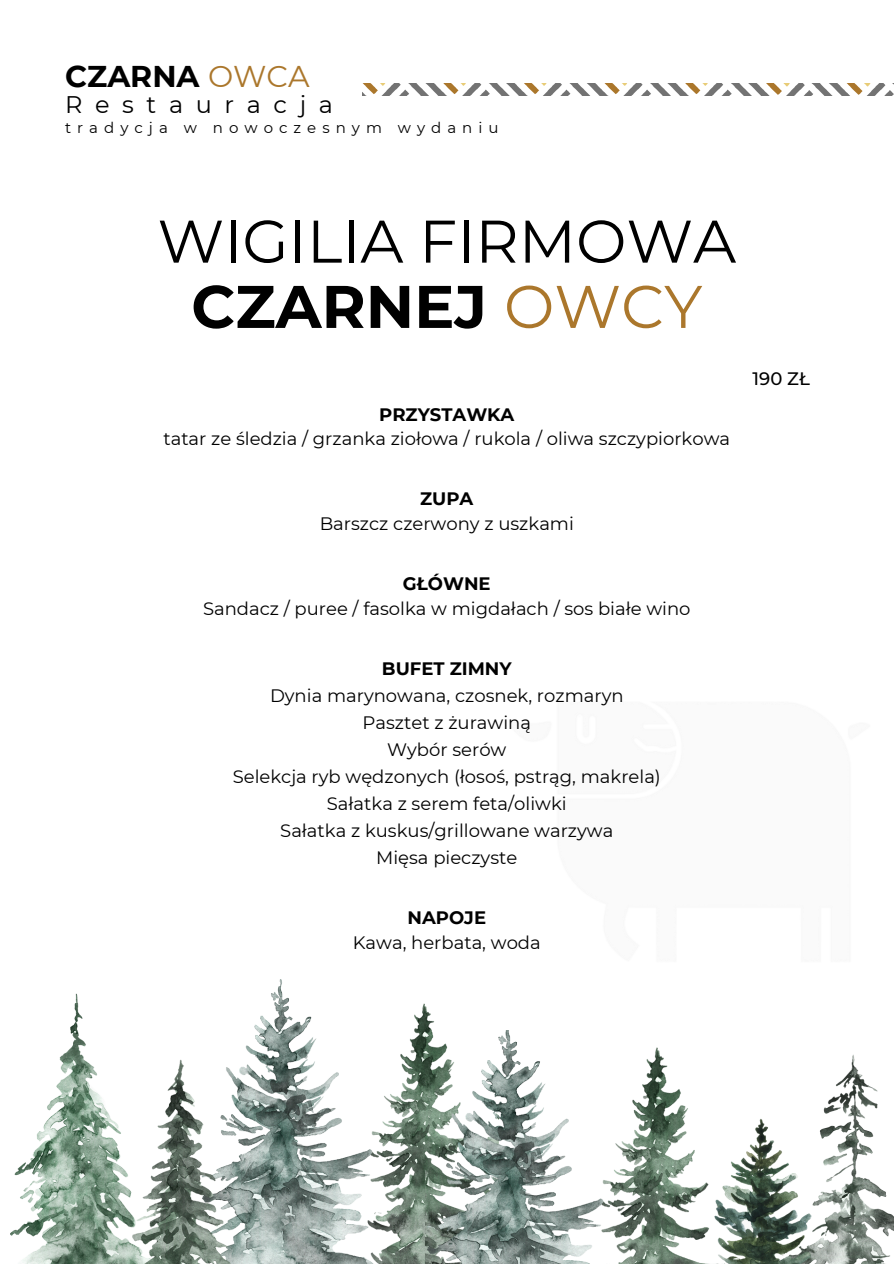
<style>
.page{position:relative;width:894px;height:1264px;background:#fff}
.page>*{position:absolute;margin:0;border:0;box-sizing:border-box;transform-origin:0 0}
.t1{font:60px/65.2px "Montserrat";color:#000;text-align:center}
.t2{font:700 30px "Montserrat";color:#000}
.t3{font:24px "Montserrat";letter-spacing:.525em;color:#000}
.t4{font:18px/27px "Montserrat";color:#000;text-align:center}
.t5{font:700 18px "Montserrat";color:#000}
.t6{font:500 18px "Montserrat";color:#000}
.t7{font:15px "Montserrat";letter-spacing:.4em;color:#000}
.s1{font-weight:400;color:#ab772c}
.s2{font-weight:700}
.s3{color:#ab772c}
</style>
<div class="page">
<svg style="left:362px;top:83px;width:531px;height:13px"></svg>
<img style="left:10px;top:979px;width:425px;height:284px">
<img style="left:425px;top:1030px;width:468px;height:233px">
<h2 class="t2" style="left:65px;top:58px;width:246px">CZARNA <span class="s1">OWCA</span></h2>
<h3 class="t3" style="left:65px;top:90px;width:269px">Restauracja</h3>
<p class="t7" style="left:65px;top:119px;width:435px">tradycja w nowoczesnym wydaniu</p>
<h1 class="t1" style="left:157px;top:208px;width:580px">WIGILIA FIRMOWA<br><span class="s2">CZARNEJ</span> <span class="s3">OWCY</span></h1>
<h3 class="t5" style="left:379px;top:403px;width:137px">PRZYSTAWKA</h3>
<h4 class="t4" style="left:163px;top:425px;width:568px">tatar ze śledzia / grzanka ziołowa / rukola / oliwa szczypiorkowa</h4>
<p class="t5" style="left:420px;top:488px;width:55px">ZUPA</p>
<h4 class="t4" style="left:319px;top:510px;width:256px">Barszcz czerwony z uszkami</h4>
<p class="t5" style="left:403px;top:572px;width:89px">GŁÓWNE</p>
<p class="t4" style="left:203px;top:594px;width:489px">Sandacz / puree / fasolka w migdałach / sos białe wino</p>
<p class="t6" style="left:752px;top:368px;width:59px">190 ZŁ</p>
<h4 class="t4" style="left:233px;top:654px;width:429px"><span class="s2">BUFET ZIMNY<br></span>Dynia marynowana, czosnek, rozmaryn<br>Pasztet z żurawiną<br>Wybór serów<br>Selekcja ryb wędzonych (łosoś, pstrąg, makrela)<br>Sałatka z serem feta/oliwki<br>Sałatka z kuskus/grillowane warzywa</h4>
<p class="t4" style="left:376px;top:843px;width:143px">Mięsa pieczyste</p>
<h4 class="t5" style="left:407px;top:906px;width:80px">NAPOJE</h4>
<p class="t4" style="left:352px;top:928px;width:189px">Kawa, herbata, woda</p>
</div>
